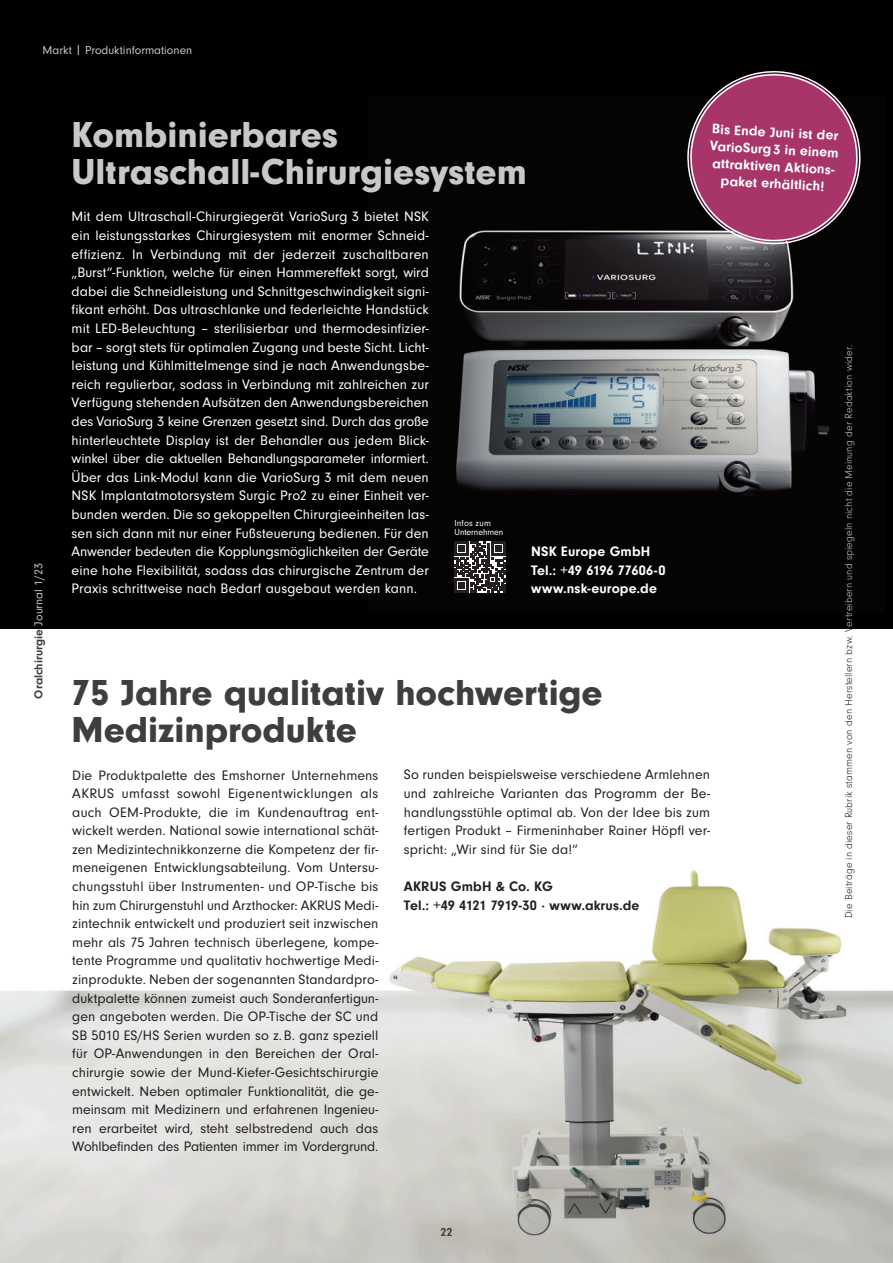
<style>
.page{position:relative;width:893px;height:1263px;background:#fff}
.page>*{position:absolute;margin:0;border:0;box-sizing:border-box;transform-origin:0 0}
.t1{font:900 37.5px/37.2px "Neuzeit Gro";color:#3e3e3f}
.t2{font:900 37.5px/37.2px "Neuzeit Gro";color:#c7c8ca}
.t3{font:14.25px/18.6px "Neuzeit Gro";color:#231f20;text-align:justify}
.t4{font:14.25px/18.6px "Neuzeit Gro";letter-spacing:.005em;color:#fff;text-align:justify}
.t5{font:700 14.25px/17.1px "Neuzeit Gro";letter-spacing:.01em;color:#fff}
.t6{font:700 14.25px/18.6px "Neuzeit Gro";letter-spacing:.005em;color:#231f20}
.t7{font:700 12px "Neuzeit Gro";color:#3e3e3f}
.t8{font:12px "Neuzeit Gro";color:#c7c8ca}
.t9{font:300 10.5px "Neuzeit Gro";letter-spacing:.01em;color:#231f20}
.t10{font:9px/9px "Neuzeit Gro";letter-spacing:-.005em;color:#fff}
.s1{font-weight:400;color:#c7c8ca}
.s2{color:#c7c8ca}
</style>
<div class="page">
<div style="left:0;top:0;width:893px;height:628px;background:#000"></div>
<img style="left:454px;top:230px;width:376px;height:363px">
<svg style="left:454px;top:542px;width:51px;height:51px;background:#5e5b5c"></svg>
<img style="left:0;top:870px;width:893px;height:393px">
<svg style="left:685px;top:71px;width:176px;height:176px"></svg>
<p class="t8" style="left:43px;top:44px;width:151px">Markt | Produktinformationen</p>
<h1 class="t2" style="left:72px;top:116px;width:457px">Kombinierbares<br>Ultraschall-Chirurgiesystem</h1>
<p class="t5" style="left:711px;top:120px;width:131px;text-align:center;rotate:3deg">Bis Ende Juni ist der<br>VarioSurg 3 in einem attraktiven Aktions&shy;paket erhältlich!</p>
<p class="t7" style="left:32px;top:698px;width:137px;rotate:-90deg">Oralchirurgie <span class="s1">Journal 1/23</span></p>
<p class="t4" style="left:72px;top:208px;width:359px">Mit dem Ultraschall-Chirurgiegerät Vario Surg 3 bietet NSK ein leistungsstarkes Chirurgiesystem mit enormer Schneid&shy;effizienz. In Verbindung mit der jederzeit zuschaltbaren „Burst“-Funktion, welche für einen Hammereffekt sorgt, wird dabei die Schneidleistung und Schnittgeschwindigkeit signi&shy;fikant erhöht. Das ultraschlanke und federleichte Handstück mit LED- Beleuchtung – sterilisierbar und thermodesinfizier&shy;bar – sorgt stets für optimalen Zugang und beste Sicht. Licht&shy;leistung und Kühlmittelmenge sind je nach Anwendungsbe&shy;reich regulierbar, sodass in Verbindung mit zahlreichen zur Verfügung stehenden Aufsätzen den Anwendungsbereichen des VarioSurg 3 keine Grenzen gesetzt sind. Durch das große hinterleuchtete Display ist der Behandler aus jedem Blick&shy;winkel über die aktuellen Behandlungsparameter informiert.<br>Über das Link-Modul kann die VarioSurg 3 mit dem neuen NSK Implantatmotorsystem Surgic Pro2 zu einer Einheit ver&shy;bunden werden. Die so gekoppelten Chirurgieeinheiten las&shy;sen sich dann mit nur einer Fußsteuerung bedienen. Für den Anwender bedeuten die Kopplungsmöglichkeiten der Geräte eine hohe Flexibilität, sodass das chirurgische Zentrum der Praxis schrittweise nach Bedarf ausgebaut werden kann.</p>
<p class="t10" style="left:454px;top:519px;width:50px">Infos zum<br>Unternehmen</p>
<p class="t5" style="left:531px;top:542px;width:136px;line-height:18.6px">NSK Europe GmbH<br>Tel.: +49 6196 77606-0 www.nsk-europe.de</p>
<h1 class="t1" style="left:72px;top:674px;width:532px">75 Jahre qualitativ hochwertige<br>Medizinprodukte</h1>
<p class="t3" style="left:72px;top:766px;width:308px">Die Produktpalette des Emshorner Unternehmens AKRUS umfasst sowohl Eigenentwicklungen als auch OEM-Produkte, die im Kundenauftrag ent&shy;wickelt werden. National sowie international schät&shy;zen Medizintechnikkonzerne die Kompetenz der fir&shy;meneigenen Entwicklungsabteilung. Vom Untersu&shy;chungsstuhl über Instrumenten- und OP-Tische bis hin zum Chirurgenstuhl und Arzthocker: AKRUS Medi&shy;zintechnik entwickelt und produziert seit inzwischen mehr als 75 Jahren technisch überlegene, kompe&shy;tente Programme und qualitativ hochwertige Medi&shy;zinprodukte. Neben der sogenannten Standardpro&shy;duktpalette können zumeist auch Sonderanfertigun&shy;gen angeboten werden. Die OP-Tische der SC und SB 5010 ES/HS Serien wurden so z. B. ganz speziell für OP-Anwendungen in den Bereichen der Oral&shy;chirurgie sowie der Mund-Kiefer-Gesichtschirurgie entwickelt. Neben optimaler Funktionalität, die ge&shy;meinsam mit Medizinern und erfahrenen Ingenieu&shy;ren erarbeitet wird, steht selbstredend auch das Wohlbefinden des Patienten immer im Vordergrund.</p>
<p class="t3" style="left:404px;top:766px;width:308px">So runden beispielsweise verschiedene Armlehnen und zahlreiche Varianten das Programm der Be&shy;handlungsstühle optimal ab. Von der Idee bis zum fertigen Produkt – Firmeninhaber Rainer Höpfl ver&shy;spricht: „Wir sind für Sie da!“</p>
<p class="t6" style="left:404px;top:877px;width:237px">AKRUS GmbH &amp; Co. KG<br>Tel.: +49 4121 7919-30 ∙ www.akrus.de</p>
<p class="t7" style="left:440px;top:1226px;width:13px">22</p>
<p class="t9" style="left:843px;top:918px;width:575px;rotate:-90deg">Die Beiträge in dieser Rubrik stammen von den Herstellern bzw. V<span class="s2">ertreibern und spiegeln nicht die Meinung der Redaktion wider.</span></p>
</div>
